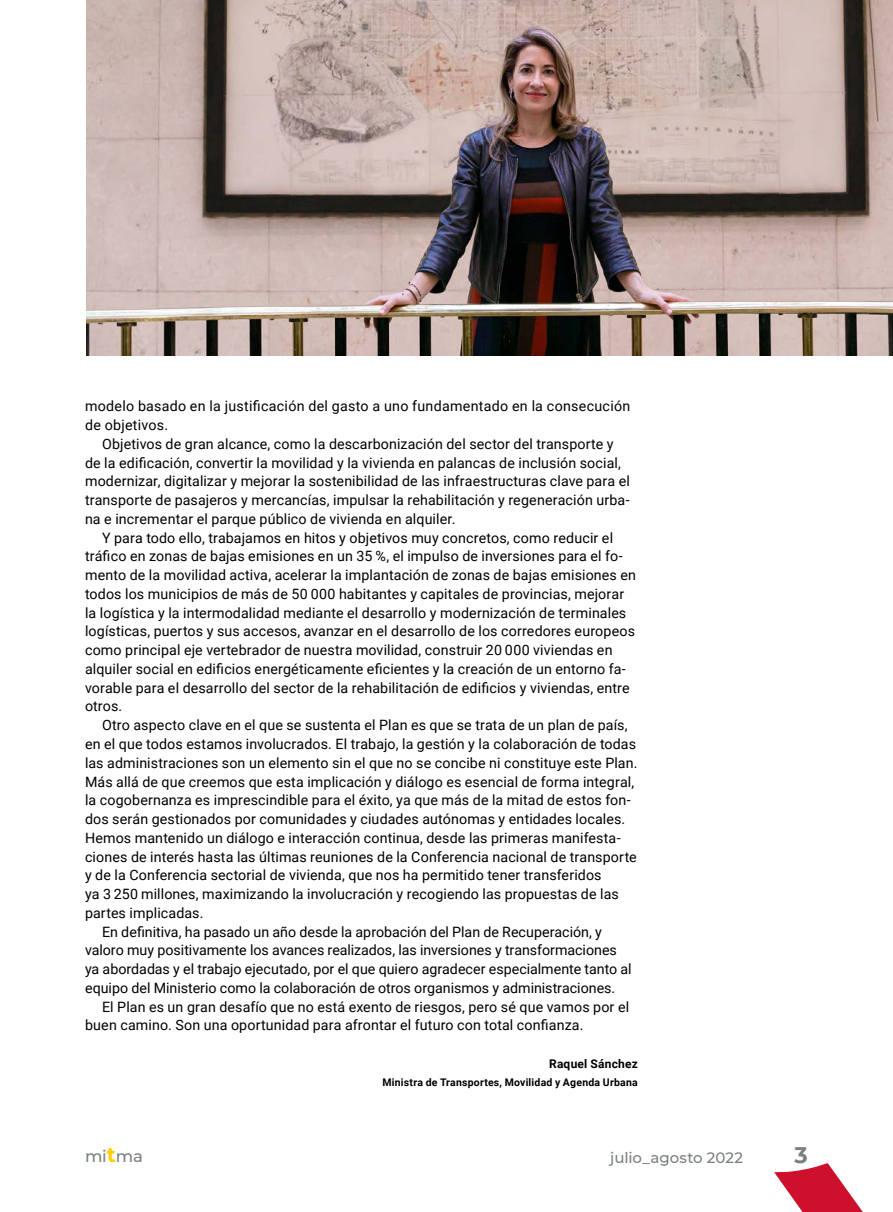
<style>
.page{position:relative;width:893px;height:1212px;background:#fff}
.page>*{position:absolute;margin:0;border:0;box-sizing:border-box;transform-origin:0 0}
.t1{font:700 22.5px "Montserrat";color:#7a8081}
.t2{font:500 16.5px "Montserrat";color:#7a8081}
.t3{font:500 15px "Montserrat";letter-spacing:-.005em;color:#7a8081}
.t4{font:14.25px/18.8px "Roboto";letter-spacing:.005em;color:#000}
.t5{font:700 12px "Roboto";letter-spacing:.02em;color:#000}
.t6{font:700 10.5px "Roboto";letter-spacing:.02em;color:#000}
.s1{font-weight:700;font-size:21px;color:#ffcd00}
</style>
<div class="page">
<svg style="left:774px;top:1163px;width:89px;height:49px"></svg>
<img style="left:86px;top:0;width:807px;height:355px">
<p class="t4" style="left:85px;top:396px;width:547px">modelo basado en la justificación del gasto a uno fundamentado en la consecución</p>
<p class="t4" style="left:102px;top:415px;width:513px;text-indent:-17px">de objetivos.<br>Objetivos de gran alcance, como la descarbonización del sector del transporte y</p>
<p class="t4" style="left:85px;top:453px;width:537px">de la edificación, convertir la movilidad y la vivienda en palancas de inclusión social,</p>
<p class="t4" style="left:85px;top:471px;width:546px;text-align:justify">modernizar, digitalizar y mejorar la sostenibilidad de las infraestructuras clave para el transporte de pasajeros y mercancías, impulsar la rehabilitación y regeneración urba&shy;na e incrementar el parque público de vivienda en alquiler.</p>
<p class="t4" style="left:85px;top:528px;width:553px;text-indent:17px">Y para todo ello, trabajamos en hitos y objetivos muy concretos, como reducir el tráfico en zonas de bajas emisiones en un 35 %, el impulso de inversiones para el fo&shy;mento de la movilidad activa, acelerar la implantación de zonas de bajas emisiones en todos los municipios de más de 50 000 habitantes y capitales de provincias, mejorar la logística y la intermodalidad mediante el desarrollo y modernización de terminales logísticas, puertos y sus accesos, avanzar en el desarrollo de los corredores europeos como principal eje vertebrador de nuestra movilidad, construir 20 000 viviendas en alquiler social en edificios energéticamente eficientes y la creación de un entorno fa&shy;vorable para el desarrollo del sector de la rehabilitación de edificios y viviendas, entre otros.</p>
<p class="t4" style="left:85px;top:715px;width:554px;text-indent:17px">Otro aspecto clave en el que se sustenta el Plan es que se trata de un plan de país, en el que todos estamos involucrados. El trabajo, la gestión y la colaboración de todas las administraciones son un elemento sin el que no se concibe ni constituye este Plan.<br>Más allá de que creemos que esta implicación y diálogo es esencial de forma integral, la cogobernanza es imprescindible para el éxito, ya que más de la mitad de estos fon&shy;dos serán gestionados por comunidades y ciudades autónomas y entidades locales.<br>Hemos mantenido un diálogo e interacción continua, desde las primeras manifesta&shy;ciones de interés hasta las últimas reuniones de la Conferencia nacional de transporte y de la Conferencia sectorial de vivienda, que nos ha permitido tener transferidos<br>ya 3 250 millones, maximizando la involucración y recogiendo las propuestas de las partes implicadas.</p>
<p class="t4" style="left:85px;top:921px;width:548px;text-indent:17px">En definitiva, ha pasado un año desde la aprobación del Plan de Recuperación, y valoro muy positivamente los avances realizados, las inversiones y transformaciones ya abordadas y el trabajo ejecutado, por el que quiero agradecer especialmente tanto al equipo del Ministerio como la colaboración de otros organismos y administraciones.</p>
<p class="t4" style="left:85px;top:996px;width:546px;text-indent:17px">El Plan es un gran desafío que no está exento de riesgos, pero sé que vamos por el buen camino. Son una oportunidad para afrontar el futuro con total confianza.</p>
<p class="t5" style="left:549px;top:1055px;width:90px">Raquel Sánchez</p>
<p class="t6" style="left:382px;top:1075px;width:257px">Ministra de Transportes, Movilidad y Agenda Urbana</p>
<p class="t2" style="left:85px;top:1144px;width:59px">mi<span class="s1">t</span>ma</p>
<p class="t3" style="left:610px;top:1147px;width:134px">julio_agosto 2022</p>
<h1 class="t1" style="left:795px;top:1139px;width:15px">3</h1>
</div>
